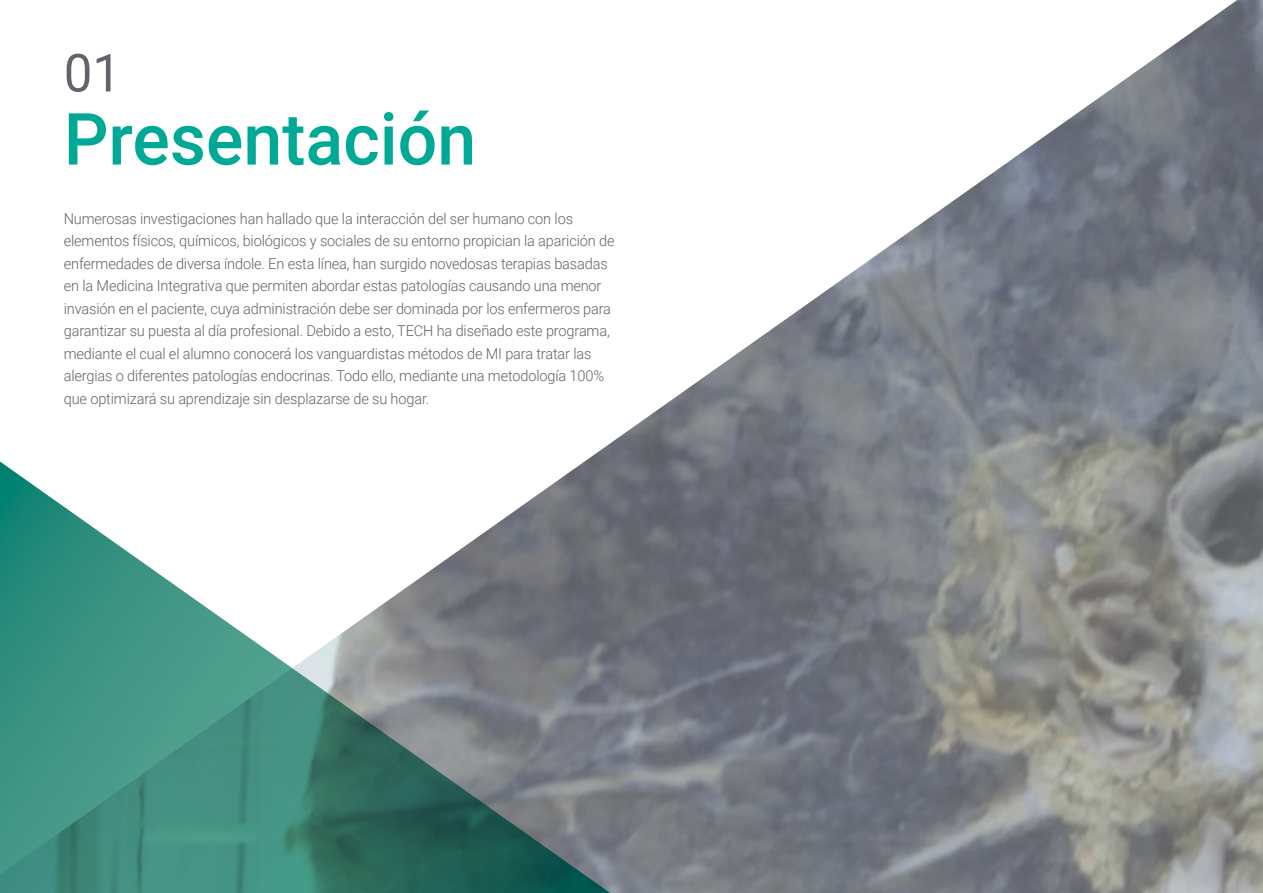
<style>
.page{position:relative;width:1263px;height:893px;background:#fff}
.page>*{position:absolute;margin:0;border:0;box-sizing:border-box;transform-origin:0 0}
.t1{font:500 72px "Roboto";color:#00a996}
.t2{font:52.5px "Roboto";color:#61646a}
.t3{font:300 15px/22.5px "Roboto";letter-spacing:-.01em;color:#61646a}
</style>
<div class="page">
<img style="left:606px;top:0;width:657px;height:893px">
<svg style="left:0;top:446px;width:640px;height:447px"></svg>
<h2 class="t2" style="left:64px;top:36px;width:59px">01</h2>
<h1 class="t1" style="left:64px;top:89px;width:414px">Presentación</h1>
<p class="t3" style="left:64px;top:207px;width:552px">Numerosas investigaciones han hallado que la interacción del ser humano con los elementos físicos, químicos, biológicos y sociales de su entorno propician la aparición de enfermedades de diversa índole. En esta línea, han surgido novedosas terapias basadas en la Medicina Integrativa que permiten abordar estas patologías causando una menor invasión en el paciente, cuya administración debe ser dominada por los enfermeros para garantizar su puesta al día profesional. Debido a esto, TECH ha diseñado este programa, mediante el cual el alumno conocerá los vanguardistas métodos de MI para tratar las alergias o diferentes patologías endocrinas. Todo ello, mediante una metodología 100% que optimizará su aprendizaje sin desplazarse de su hogar.</p>
</div>
